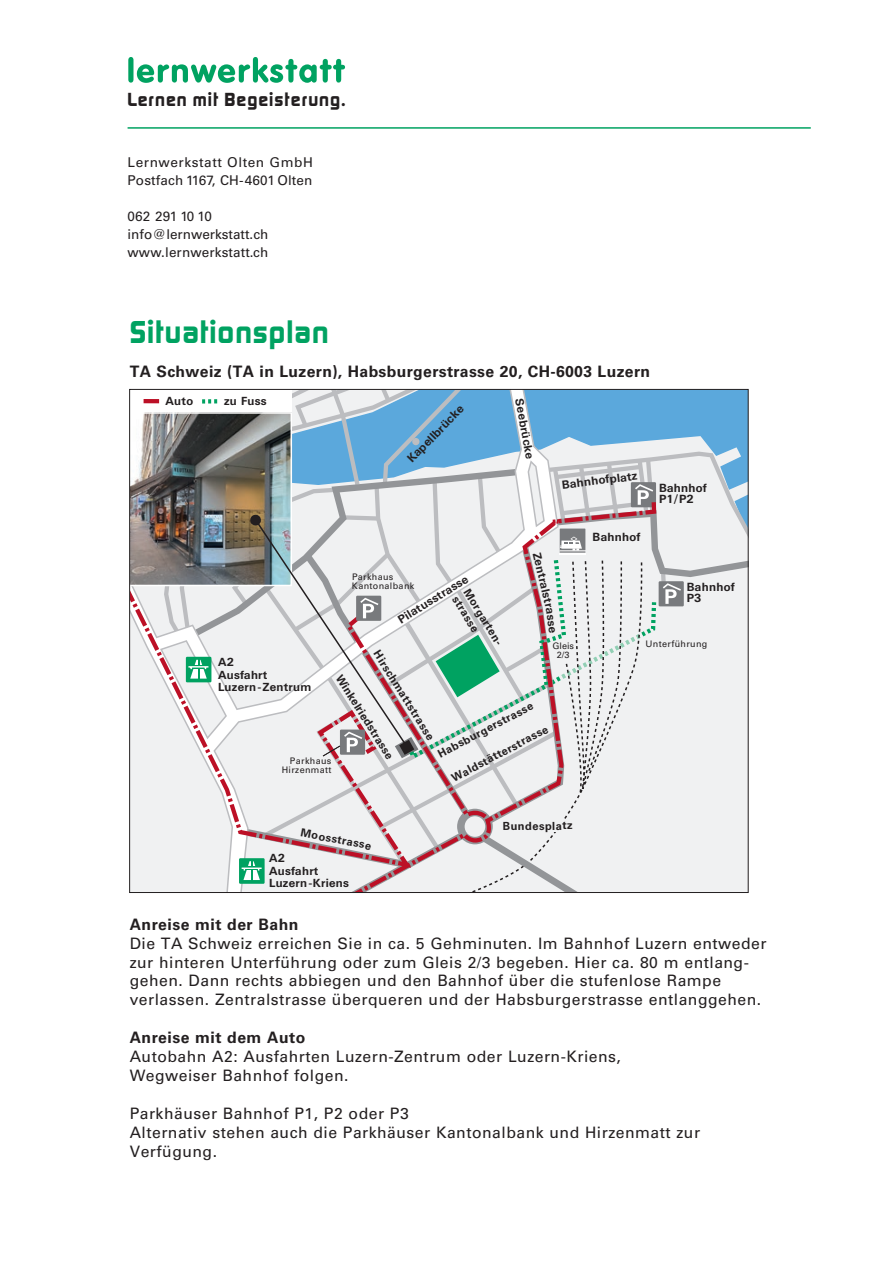
<style>
.page{position:relative;width:893px;height:1263px;background:#fff}
.page>*{position:absolute;margin:0;border:0;box-sizing:border-box;transform-origin:0 0}
.t1{font:700 33px "Digital Sans EFOP";letter-spacing:.03em;color:#00a261}
.t2{font:700 19.8px "Digital Sans EF";letter-spacing:.05em;color:#231f20}
.t3{font:15.75px/18.9px "Univers";letter-spacing:.03em;color:#231f20}
.t4{font:700 15.75px "Univers";letter-spacing:.02em;color:#231f20}
.t5{font:13.5px/18px "Univers";letter-spacing:.01em;color:#231f20}
.t6{font:13.5px/18px "Univers";letter-spacing:.04em;color:#231f20}
.t7{font:500 11.25px/11.2px "UN11";letter-spacing:.04em;color:#231f20}
.t8{font:700 11.1px/13.2px "Univers";color:#231f20}
.t9{font:500 11.1px/12.5px "UN11";letter-spacing:.04em;color:#231f20}
.t10{font:9px/9.1px "Univers";letter-spacing:.035em;color:#231f20}
</style>
<div class="page">
<svg style="left:128px;top:57px;width:217px;height:26px"></svg>
<hr style="left:128px;top:127px;width:683px;height:2px;background:#00a261">
<svg style="left:130px;top:389px;width:618px;height:503px"></svg>
<p class="t2" style="left:128px;top:88px;width:220px">Lernen mit Begeisterung.</p>
<p class="t6" style="left:128px;top:154px;width:187px">Lernwerkstatt Olten GmbH<br>Postfach 1167, CH-4601 Olten</p>
<p class="t5" style="left:128px;top:208px;width:142px">062 291 10 10 info@lernwerkstatt.ch www.lernwerkstatt.ch</p>
<h1 class="t1" style="left:130px;top:312px;width:200px">Situationsplan</h1>
<p class="t4" style="left:130px;top:362px;width:522px">TA Schweiz (TA in Luzern), Habsburgerstrasse 20, CH-6003 Luzern</p>
<p class="t9" style="left:166px;top:394px;width:29px">Auto</p>
<p class="t9" style="left:224px;top:394px;width:44px">zu Fuss</p>
<p class="t7" style="left:405px;top:457px;width:76px;rotate:-46deg">Kapellbrücke</p>
<p class="t7" style="left:525px;top:398px;width:62px;rotate:80deg">Seebrücke</p>
<p class="t7" style="left:561px;top:479px;width:77px;rotate:-7deg">Bahnhofplatz</p>
<p class="t7" style="left:593px;top:531px;width:49px">Bahnhof</p>
<p class="t7" style="left:659px;top:482px;width:49px">Bahnhof<br>P1/P2</p>
<p class="t7" style="left:543px;top:551px;width:57px;rotate:77deg">Zentralstr</p>
<p class="t7" style="left:555px;top:607px;width:27px;rotate:82deg">asse</p>
<p class="t10" style="left:352px;top:572px;width:64px">Parkhaus<br>Kantonalbank</p>
<p class="t7" style="left:396px;top:615px;width:81px;rotate:-32deg">Pilatus rasse</p>
<p class="t7" style="left:687px;top:581px;width:49px">Bahnhof<br>P3</p>
<p class="t8" style="left:472px;top:586px;width:67px;rotate:58deg">Morgarten&shy;strasse</p>
<p class="t10" style="left:552px;top:641px;width:23px">Gleis</p>
<p class="t10" style="left:646px;top:639px;width:63px">Unterführung</p>
<p class="t10" style="left:557px;top:650px;width:14px">2/3</p>
<p class="t8" style="left:382px;top:648px;width:105px;rotate:58deg">Hirschmattstrasse</p>
<p class="t9" style="left:218px;top:656px;width:94px">A2<br>Ausfahrt<br>Luzern-Zentrum</p>
<p class="t8" style="left:344px;top:672px;width:99px;rotate:58deg">Winkelriedstrasse</p>
<p class="t8" style="left:435px;top:749px;width:108px;rotate:-28deg">Habsburgerstrasse</p>
<p class="t8" style="left:449px;top:773px;width:109px;rotate:-28deg">Waldstätterstrasse</p>
<p class="t10" style="left:282px;top:756px;width:51px;text-align:right">Parkhaus<br>Hirzenmatt</p>
<p class="t8" style="left:302px;top:826px;width:73px;rotate:11deg">Moosstrasse</p>
<p class="t9" style="left:269px;top:852px;width:81px">A2<br>Ausfahrt<br>Luzern-Kriens</p>
<p class="t8" style="left:503px;top:820px;width:71px;rotate:-1deg">Bundesplatz</p>
<p class="t4" style="left:130px;top:915px;width:170px">Anreise mit der Bahn</p>
<p class="t3" style="left:130px;top:934px;width:638px">Die TA Schweiz erreichen Sie in ca. 5 Gehminuten. Im Bahnhof Luzern entweder zur hinteren Unterführung oder zum Gleis 2/3 begeben. Hier ca. 80 m entlang&shy;gehen. Dann rechts abbiegen und den Bahnhof über die stufenlose Rampe verlassen. Zentralstrasse überqueren und der Habsburgerstrasse entlanggehen.</p>
<p class="t4" style="left:130px;top:1028px;width:177px">Anreise mit dem Auto</p>
<p class="t3" style="left:130px;top:1047px;width:493px">Autobahn A2: Ausfahrten Luzern-Zentrum oder Luzern-Kriens,<br>Wegweiser Bahnhof folgen.</p>
<p class="t3" style="left:130px;top:1104px;width:572px">Parkhäuser Bahnhof P1, P2 oder P3<br>Alternativ stehen auch die Parkhäuser Kantonalbank und Hirzenmatt zur<br>Verfügung.</p>
</div>
